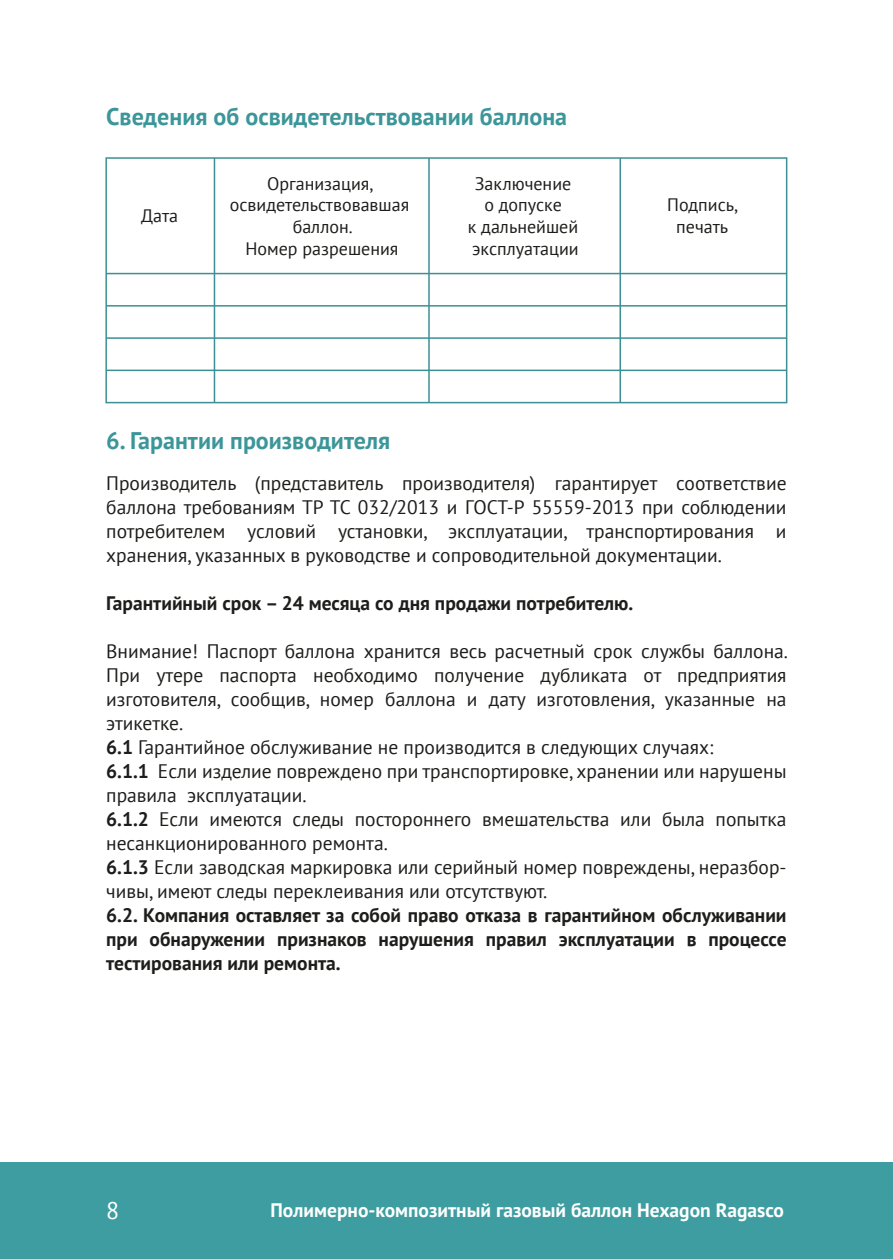
<style>
.page{position:relative;width:893px;height:1259px;background:#fff}
.page>*{position:absolute;margin:0;border:0;box-sizing:border-box;transform-origin:0 0}
.t1{font:700 24px "PT Sans";color:#3c9699}
.t2{font:24px "PT Sans";color:#fff}
.t3{font:19.5px/24px "PT Sans";color:#1d1d1b;text-align:justify}
.t4{font:700 19.5px/24px "PT Sans";color:#1d1d1b;text-align:justify}
.t5{font:700 19.5px "PT Sans";color:#fff}
.t6{font:18px/21.6px "PT Sans";color:#1d1d1b;text-align:center}
.s1{font-weight:700}
</style>
<div class="page">
<div style="left:0;top:1162px;width:893px;height:97px;background:#3e9da0"></div>
<div style="left:105px;top:157px;width:682px;height:246px;border:2px solid #3c9093"></div>
<hr style="left:106px;top:273px;width:681px;height:1px;background:#3c9093">
<hr style="left:106px;top:305px;width:681px;height:1px;background:#3c9093">
<hr style="left:106px;top:337px;width:681px;height:2px;background:#3c9093">
<hr style="left:106px;top:369px;width:681px;height:2px;background:#3c9093">
<hr style="left:214px;top:158px;width:1px;height:244px;background:#3c9093">
<hr style="left:428px;top:158px;width:2px;height:244px;background:#3c9093">
<hr style="left:619px;top:158px;width:2px;height:244px;background:#3c9093">
<p class="t1" style="left:106px;top:101px;width:462px">Сведения об освидетельствовании баллона</p>
<p class="t6" style="left:141px;top:205px;width:39px">Дата</p>
<p class="t6" style="left:230px;top:172px;width:181px">Организация, освидетельствовавшая баллон.<br>Номер разрешения</p>
<p class="t6" style="left:468px;top:172px;width:112px">Заключение<br>о допуске<br>к дальнейшей эксплуатации</p>
<p class="t1" style="left:106px;top:425px;width:285px">6. Гарантии производителя</p>
<p class="t6" style="left:667px;top:194px;width:73px">Подпись, печать</p>
<p class="t3" style="left:106px;top:471px;width:682px">Производитель (представитель производителя) гарантирует соответствие баллона требованиям ТР ТС 032/2013 и ГОСТ-Р 55559-2013 при соблюдении потребителем условий установки, эксплуатации, транспортирования и хранения, указанных в руководстве и сопроводительной документации.</p>
<p class="t4" style="left:106px;top:591px;width:528px">Гарантийный срок – 24 месяца со дня продажи потребителю.</p>
<p class="t3" style="left:106px;top:639px;width:683px;text-align:left">Внимание! Паспорт баллона хранится весь расчетный срок службы баллона.<br>При утере паспорта необходимо получение дубликата от предприятия изготовителя, сообщив, номер баллона и дату изготовления, указанные на этикетке.<br><span class="s1">6.1</span> Гарантийное обслуживание не производится в следующих случаях:<br><span class="s1">6.1.1</span> Если изделие повреждено при транспортировке, хранении или нарушены правила эксплуатации.<br><span class="s1">6.1.2</span> Если имеются следы постороннего вмешательства или была попытка несанкционированного ремонта.<br><span class="s1">6.1.3</span> Если заводская маркировка или серийный номер повреждены, неразбор&shy;чивы, имеют следы переклеивания или отсутствуют.</p>
<p class="t4" style="left:106px;top:903px;width:682px">6.2. Компания оставляет за собой право отказа в гарантийном обслуживании при обнаружении признаков нарушения правил эксплуатации в процессе тестирования или ремонта.</p>
<p class="t2" style="left:106px;top:1195px;width:15px">8</p>
<p class="t5" style="left:270px;top:1197px;width:515px">Полимерно-композитный газовый баллон Hexagon Ragasco</p>
</div>
